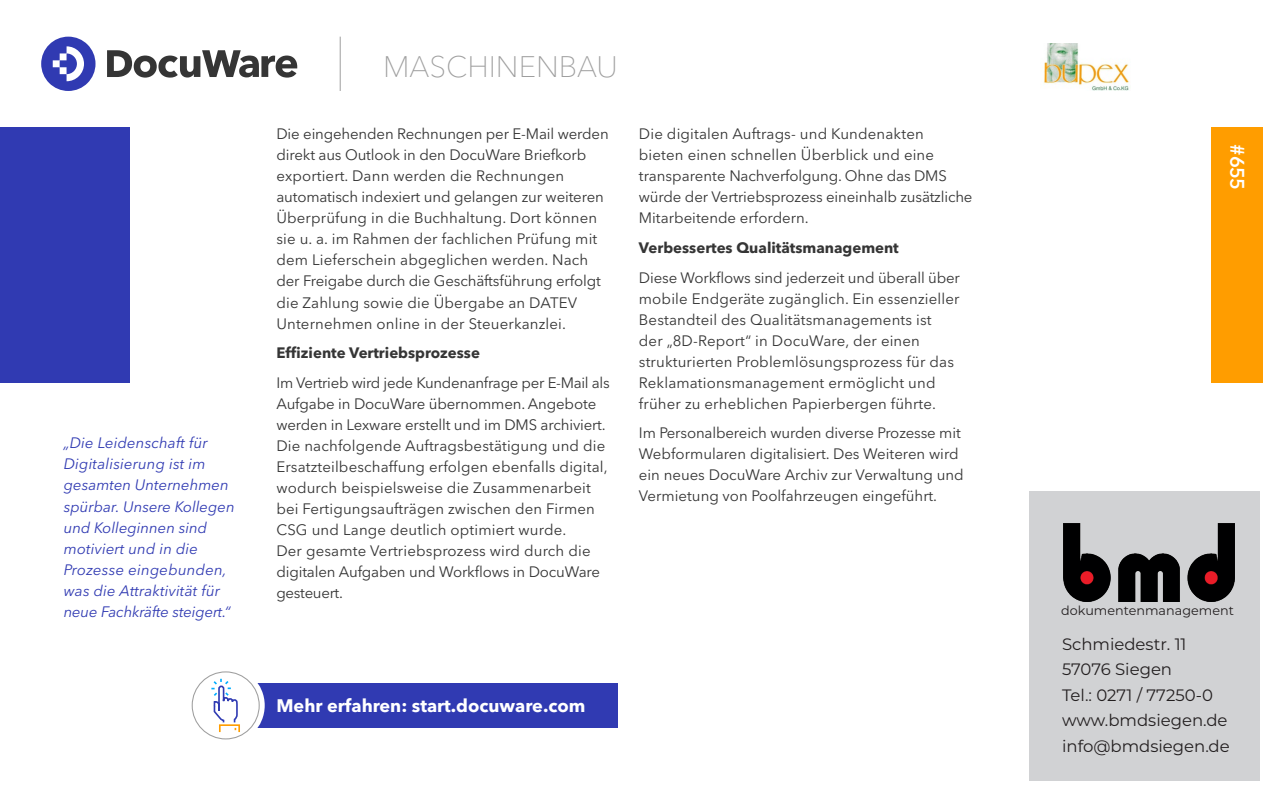
<style>
.page{position:relative;width:1263px;height:787px;background:#fff}
.page>*{position:absolute;margin:0;border:0;box-sizing:border-box;transform-origin:0 0}
.t1{font:100 29.4px "Avenir Next LT Pro";color:#9e9e9e}
.t2{font:600 19.5px "Avenir Next LT Pro";color:#fff}
.t3{font:700 18px "Avenir Next LT Pro";color:#fff}
.t4{font:16.5px/25.5px "Montserrat";color:#231f20}
.t5{font:15px/21px "Avenir Next LT Pro";letter-spacing:.005em;color:#353535}
.t6{font:italic 15px/21px "Avenir Next LT Pro";color:#303ab2}
.t7{font:700 15px "Avenir Next LT Pro";color:#353535}
.t8{font:12.75px "Montserrat";color:#231f20}
</style>
<div class="page">
<svg style="left:41px;top:37px;width:55px;height:54px"></svg>
<svg style="left:107px;top:50px;width:190px;height:28px"></svg>
<hr style="left:340px;top:37px;width:1px;height:54px;background:#9e9e9e">
<div style="left:1212px;top:128px;width:51px;height:255px;background:#ff9d00"></div>
<div style="left:0;top:128px;width:130px;height:255px;background:#303ab2"></div>
<div style="left:255px;top:683px;width:363px;height:44px;background:#303ab2"></div>
<div style="left:187px;top:666px;width:78px;height:78px;background:#fff;border-radius:50%"></div>
<div style="left:192px;top:671px;width:68px;height:68px;border:1px solid #9e9e9e;border-radius:50%"></div>
<svg style="left:211px;top:678px;width:29px;height:55px"></svg>
<img style="left:1043px;top:44px;width:86px;height:47px">
<div style="left:1029px;top:491px;width:231px;height:289px;background:#d1d2d4"></div>
<img style="left:1063px;top:524px;width:171px;height:77px">
<p class="t6" style="left:64px;top:433px;width:172px">„Die Leidenschaft für<br>Digitalisierung ist im gesamten Unternehmen spürbar. Unsere Kollegen und Kolleginnen sind motiviert und in die<br>Prozesse eingebunden, was die Attraktivität für neue Fachkräfte steigert.“</p>
<h1 class="t1" style="left:383px;top:49px;width:236px">MASCHINENBAU</h1>
<p class="t5" style="left:276px;top:124px;width:334px">Die eingehenden Rechnungen per E-Mail werden</p>
<p class="t5" style="left:276px;top:145px;width:329px">direkt aus Outlook in den DocuWare Briefkorb exportiert. Dann werden die Rechnungen automatisch indexiert und gelangen zur weiteren Überprüfung in die Buchhaltung. Dort können sie u. a. im Rahmen der fachlichen Prüfung mit dem Lieferschein abgeglichen werden. Nach der Freigabe durch die Geschäftsführung erfolgt die Zahlung sowie die Übergabe an DATEV Unternehmen online in der Steuerkanzlei.</p>
<p class="t7" style="left:276px;top:343px;width:205px">Effiziente Vertriebsprozesse</p>
<p class="t5" style="left:276px;top:372px;width:335px">Im Vertrieb wird jede Kundenanfrage per E-Mail als Aufgabe in DocuWare übernommen. Angebote werden in Lexware erstellt und im DMS archiviert.<br>Die nachfolgende Auftragsbestätigung und die Ersatzteilbeschaffung erfolgen ebenfalls digital, wodurch beispielsweise die Zusammenarbeit bei Fertigungsaufträgen zwischen den Firmen CSG und Lange deutlich optimiert wurde.<br>Der gesamte Vertriebsprozess wird durch die digitalen Aufgaben und Workflows in DocuWare gesteuert.</p>
<p class="t5" style="left:639px;top:124px;width:335px">Die digitalen Auftrags- und Kundenakten<br>bieten einen schnellen Überblick und eine transparente Nachverfolgung. Ohne das DMS würde der Vertriebsprozess eineinhalb zusätzliche Mitarbeitende erfordern.</p>
<p class="t7" style="left:639px;top:238px;width:261px">Verbessertes Qualitätsmanagement</p>
<p class="t5" style="left:639px;top:267px;width:323px">Diese Workflows sind jederzeit und überall über mobile Endgeräte zugänglich. Ein essenzieller Bestandteil des Qualitätsmanagements ist<br>der „8D-Report“ in DocuWare, der einen strukturierten Problemlösungsprozess für das Reklamationsmanagement ermöglicht und früher zu erheblichen Papierbergen führte.</p>
<p class="t5" style="left:639px;top:422px;width:326px">Im Personalbereich wurden diverse Prozesse mit Webformularen digitalisiert. Des Weiteren wird ein neues DocuWare Archiv zur Verwaltung und Vermietung von Poolfahrzeugen eingeführt.</p>
<p class="t3" style="left:276px;top:694px;width:311px">Mehr erfahren: start.docuware.com</p>
<h2 class="t2" style="left:1249px;top:144px;width:47px;rotate:90deg">#655</h2>
<p class="t8" style="left:1061px;top:601px;width:174px">dokumentenmanagement</p>
<p class="t4" style="left:1062px;top:630px;width:169px">Schmiedestr. 11<br>57076 Siegen<br>Tel.: 0271 / 77250-0 www.bmdsiegen.de info@bmdsiegen.de</p>
</div>
